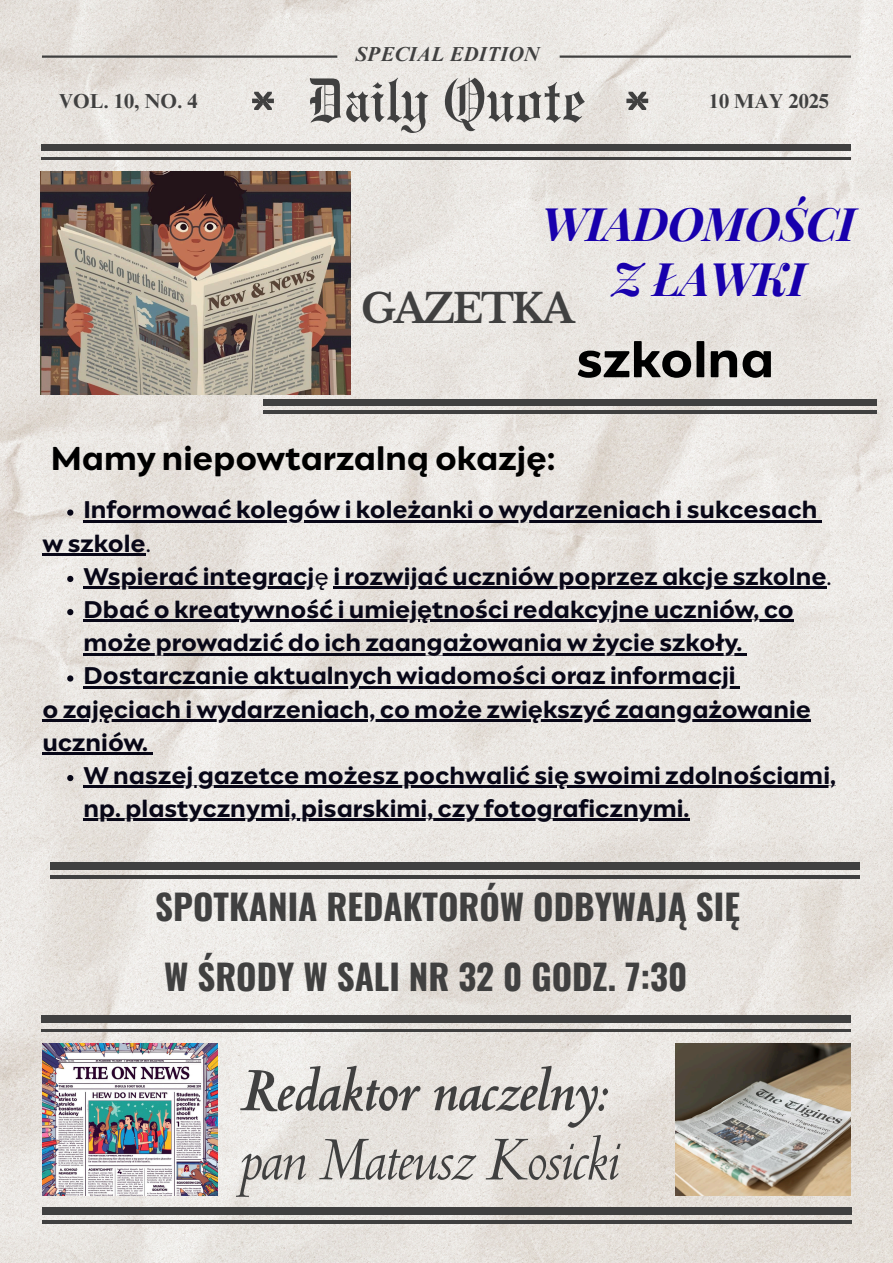
<style>
.page{position:relative;width:893px;height:1263px;background:#fff}
.page>*{position:absolute;margin:0;border:0;box-sizing:border-box;transform-origin:0 0}
.t1{font:italic 700 66.38px "Centaur MT Pro";letter-spacing:-.03em;color:#404040}
.t2{font:italic 66.38px "Centaur MT Pro";letter-spacing:-.03em;color:#404040}
.t3{font:61.72px "Engravers Old English BT";color:#404040}
.t4{font:700 50.25px "Engram Warsaw";color:#000}
.t5{font:italic 700 46.28px/55.1px "Playfair Display";letter-spacing:-.015em;color:#1800ad;text-align:center}
.t6{font:700 39.9px "Libre Baskerville";letter-spacing:-.06em;color:#404040}
.t7{font:700 34.95px/69.8px "Oswald";color:#404040}
.t8{font:700 33px "Engram Warsaw";color:#000}
.t9{font:700 24.08px/33.2px "Engram Warsaw";color:#080717}
.t10{font:700 20.25px "Times NRMT Pro";color:#404040}
.t11{font:italic 700 20.25px "Times NRMT Pro";color:#404040}
.s1{font-weight:400}
</style>
<div class="page">
<img style="left:0;top:0;width:892px;height:1262px">
<img style="left:675px;top:1043px;width:175px;height:153px">
<img style="left:43px;top:1043px;width:175px;height:153px">
<div style="left:263px;top:399px;width:613px;height:6px;background:#404040"></div>
<hr style="left:263px;top:411px;width:613px;height:3px;background:#404040">
<img style="left:40px;top:172px;width:310px;height:223px">
<div style="left:43px;top:1207px;width:808px;height:7px;background:#404040"></div>
<hr style="left:43px;top:1221px;width:808px;height:2px;background:#404040">
<div style="left:51px;top:862px;width:808px;height:7px;background:#404040"></div>
<hr style="left:51px;top:876px;width:808px;height:2px;background:#404040">
<div style="left:42px;top:1016px;width:809px;height:7px;background:#404040"></div>
<hr style="left:42px;top:1029px;width:809px;height:2px;background:#404040">
<hr style="left:42px;top:55px;width:295px;height:3px;background:#404040">
<hr style="left:559px;top:55px;width:292px;height:3px;background:#404040">
<svg style="left:252px;top:92px;width:22px;height:18px"></svg>
<svg style="left:626px;top:92px;width:22px;height:18px"></svg>
<div style="left:42px;top:144px;width:809px;height:7px;background:#404040"></div>
<hr style="left:42px;top:157px;width:809px;height:3px;background:#404040">
<svg style="left:67px;top:509px;width:6px;height:7px"></svg>
<hr style="left:83px;top:520px;width:734px;height:2px;background:#080717">
<hr style="left:42px;top:553px;width:104px;height:3px;background:#080717">
<svg style="left:67px;top:576px;width:6px;height:6px"></svg>
<hr style="left:83px;top:586px;width:231px;height:3px;background:#080717">
<hr style="left:333px;top:586px;width:493px;height:3px;background:#080717">
<svg style="left:67px;top:609px;width:6px;height:6px"></svg>
<hr style="left:83px;top:620px;width:711px;height:2px;background:#080717">
<hr style="left:83px;top:653px;width:659px;height:2px;background:#080717">
<svg style="left:67px;top:675px;width:6px;height:6px"></svg>
<hr style="left:83px;top:686px;width:652px;height:2px;background:#080717">
<hr style="left:42px;top:719px;width:769px;height:2px;background:#080717">
<hr style="left:42px;top:752px;width:106px;height:3px;background:#080717">
<svg style="left:148px;top:752px;width:4px;height:3px"></svg>
<svg style="left:67px;top:775px;width:6px;height:6px"></svg>
<hr style="left:83px;top:786px;width:753px;height:2px;background:#080717">
<hr style="left:83px;top:819px;width:606px;height:2px;background:#080717">
<p class="t11" style="left:355px;top:47px;width:186px">SPECIAL EDITION</p>
<h2 class="t3" style="left:308px;top:64px;width:278px">Daily Quote</h2>
<p class="t10" style="left:59px;top:93px;width:141px">VOL. 10, NO. 4</p>
<p class="t10" style="left:709px;top:93px;width:122px">10 MAY 2025</p>
<h3 class="t5" style="left:541px;top:194px;width:316px">WIADOMOŚCI<br>Z ŁAWKI</h3>
<h3 class="t6" style="left:361px;top:285px;width:215px">GAZETKA</h3>
<h3 class="t4" style="left:576px;top:337px;width:199px">szkolna</h3>
<h3 class="t8" style="left:51px;top:444px;width:506px">Mamy niepowtarzalną okazję:</h3>
<p class="t9" style="left:42px;top:495px;width:776px;text-indent:41px">Informować kolegów i koleżanki o wydarzeniach i sukcesach w szkole<span class="s1">.</span></p>
<p class="t9" style="left:83px;top:561px;width:750px">Wspierać integracj<span class="s1">ę</span> i rozwijać uczniów poprzez akcje szkolne<span class="s1">.</span></p>
<p class="t9" style="left:83px;top:594px;width:712px">Dbać o kreatywność i umiejętności redakcyjne uczniów, co</p>
<p class="t9" style="left:83px;top:628px;width:660px">może prowadzić do ich zaangażowania w życie szkoły.</p>
<p class="t9" style="left:83px;top:661px;width:654px">Dostarczanie aktualnych wiadomości oraz informacji</p>
<p class="t9" style="left:42px;top:694px;width:770px">o zajęciach i wydarzeniach, co może zwiększyć zaangażowanie</p>
<p class="t9" style="left:42px;top:727px;width:107px">uczniów.</p>
<p class="t9" style="left:83px;top:760px;width:754px">W naszej gazetce możesz pochwalić się swoimi zdolnościami,</p>
<p class="t9" style="left:83px;top:793px;width:607px">np. plastycznymi, pisarskimi, czy fotograficznymi.</p>
<h3 class="t7" style="left:155px;top:870px;width:586px">SPOTKANIA REDAKTORÓW ODBYWAJĄ SIĘ<br>W ŚRODY W SALI NR 32 0 GODZ. 7:30</h3>
<h1 class="t1" style="left:239px;top:1065px;width:370px">Redaktor naczelny:</h1>
<h1 class="t2" style="left:239px;top:1135px;width:381px">pan Mateusz Kosicki</h1>
</div>
